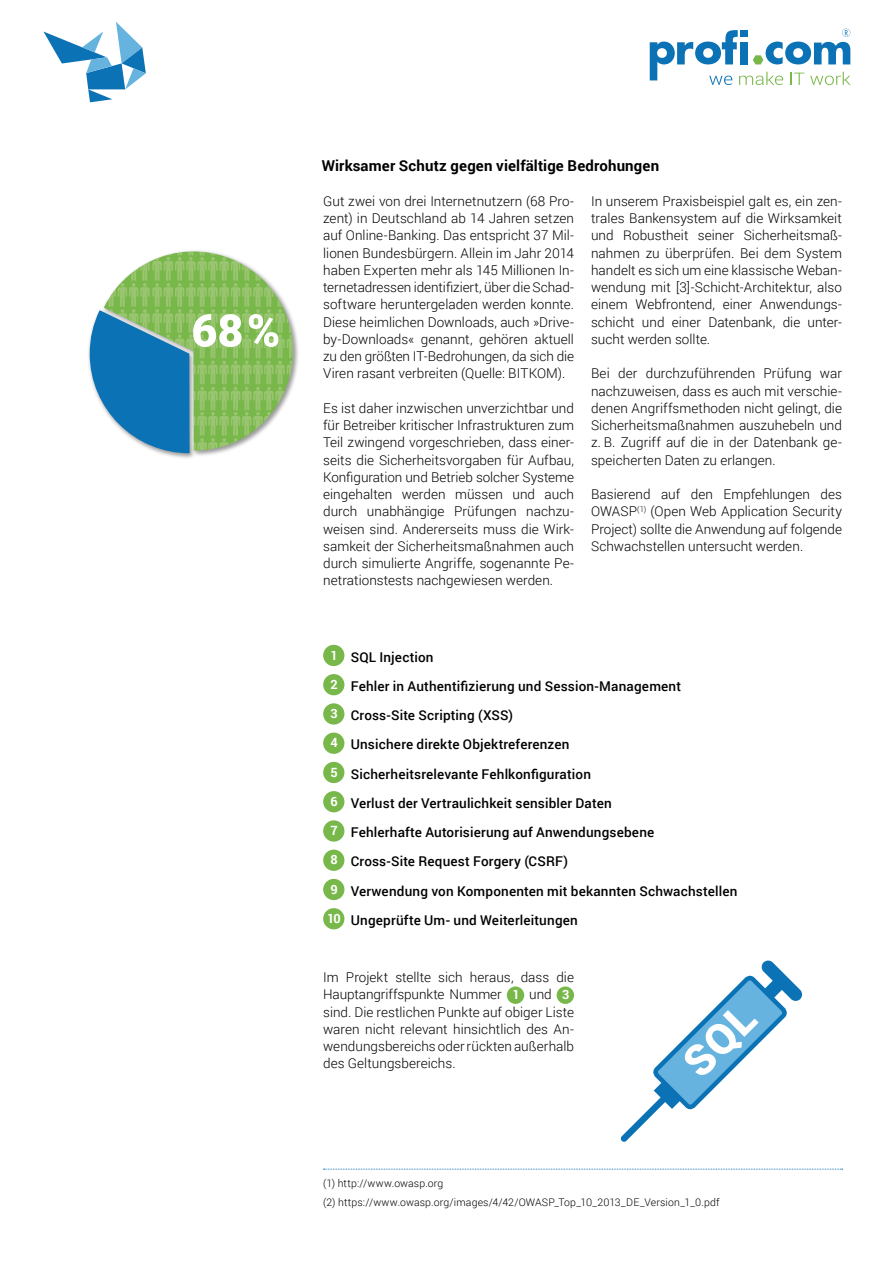
<style>
.page{position:relative;width:893px;height:1263px;background:#fff}
.page>*{position:absolute;margin:0;border:0;box-sizing:border-box;transform-origin:0 0}
.t1{font:700 15px "Roboto";letter-spacing:.01em;color:#000}
.t2{font:300 13.5px/17.2px "Roboto";letter-spacing:.005em;color:#000;text-align:justify}
.t3{font:500 13.5px/29.2px "Roboto";letter-spacing:.015em;color:#000102}
.t4{font:300 10.5px/19.5px "Roboto";letter-spacing:.01em;color:#000}
.s1{font-weight:700;font-size:12.75px;color:#fff}
.s2{color:#000}
</style>
<div class="page">
<svg style="left:324px;top:1169px;width:519px;height:1px"></svg>
<svg style="left:620px;top:960px;width:182px;height:182px"></svg>
<svg style="left:650px;top:29px;width:200px;height:56px"></svg>
<svg style="left:43px;top:22px;width:103px;height:80px"></svg>
<img style="left:88px;top:340px;width:131px;height:118px">
<svg style="left:90px;top:250px;width:208px;height:203px"></svg>
<div style="left:507px;top:986px;width:17px;height:18px;background:#78b74a;border-radius:50%"></div>
<div style="left:557px;top:986px;width:17px;height:18px;background:#78b74a;border-radius:50%"></div>
<div style="left:323px;top:645px;width:21px;height:21px;background:#78b74a;border-radius:50%"></div>
<div style="left:323px;top:674px;width:21px;height:21px;background:#78b74a;border-radius:50%"></div>
<div style="left:323px;top:703px;width:21px;height:22px;background:#78b74a;border-radius:50%"></div>
<div style="left:323px;top:732px;width:21px;height:22px;background:#78b74a;border-radius:50%"></div>
<div style="left:323px;top:762px;width:21px;height:21px;background:#78b74a;border-radius:50%"></div>
<div style="left:323px;top:791px;width:21px;height:21px;background:#78b74a;border-radius:50%"></div>
<div style="left:323px;top:820px;width:21px;height:22px;background:#78b74a;border-radius:50%"></div>
<div style="left:323px;top:850px;width:21px;height:21px;background:#78b74a;border-radius:50%"></div>
<div style="left:323px;top:879px;width:21px;height:21px;background:#78b74a;border-radius:50%"></div>
<div style="left:323px;top:908px;width:21px;height:21px;background:#78b74a;border-radius:50%"></div>
<p class="t1" style="left:322px;top:155px;width:339px">Wirksamer Schutz gegen vielfältige Bedrohungen</p>
<p class="t2" style="left:591px;top:192px;width:252px">In unserem Praxisbeispiel galt es, ein zen&shy;trales Bankensystem auf die Wirksamkeit und Robustheit seiner Sicherheitsmaß&shy;nahmen zu überprüfen. Bei dem System handelt es sich um eine klassische Weban&shy;wendung mit [3]-Schicht-Architektur, also einem Webfrontend, einer Anwendungs&shy;schicht und einer Datenbank, die unter&shy;sucht werden sollte.</p>
<p class="t2" style="left:591px;top:364px;width:252px">Bei der durchzuführenden Prüfung war nachzuweisen, dass es auch mit verschie&shy;denen Angriffsmethoden nicht gelingt, die Sicherheitsmaßnahmen auszuhebeln und z. B. Zugriff auf die in der Datenbank ge&shy;speicherten Daten zu erlangen.</p>
<p class="t2" style="left:591px;top:485px;width:252px">Basierend auf den Empfehlungen des OWASP<sup>(1)</sup> (Open Web Application Security Project) sollte die Anwendung auf folgende Schwachstellen untersucht werden.</p>
<p class="t2" style="left:323px;top:192px;width:252px">Gut zwei von drei Internetnutzern (68 Pro&shy;zent) in Deutschland ab 14 Jahren setzen auf Online-Banking. Das entspricht 37 Mil&shy;lionen Bundesbürgern. Allein im Jahr 2014 haben Experten mehr als 145 Millionen In&shy;ternetadressen identifiziert, über die Schad&shy;software heruntergeladen werden konnte.<br>Diese heimlichen Downloads, auch »Drive&shy;by-Downloads« genannt, gehören aktuell zu den größten IT-Bedrohungen, da sich die Viren rasant verbreiten (Quelle: BITKOM).</p>
<p class="t2" style="left:323px;top:399px;width:252px">Es ist daher inzwischen unverzichtbar und für Betreiber kritischer Infrastrukturen zum Teil zwingend vorgeschrieben, dass einer&shy;seits die Sicherheitsvorgaben für Aufbau, Konfiguration und Betrieb solcher Systeme eingehalten werden müssen und auch durch unabhängige Prüfungen nachzu&shy;weisen sind. Andererseits muss die Wirk&shy;samkeit der Sicherheitsmaßnahmen auch durch simulierte Angriffe, sogenannte Pe&shy;netrationstests nachgewiesen werden.</p>
<p class="t3" style="left:328px;top:642px;width:411px"><span class="s1">1</span> SQL Injection<br><span class="s1">2</span> <span class="s2">Fehler in Authentifizierung und Session-Management<br></span><span class="s1">3</span> Cross-Site Scripting (XSS)<br><span class="s1">4</span> Unsichere direkte Objektreferenzen<br><span class="s1">5</span> Sicherheitsrelevante Fehlkonfiguration<br><span class="s1">6</span> Verlust der Vertraulichkeit sensibler Daten<br><span class="s1">7</span> Fehlerhafte Autorisierung auf Anwendungsebene<br><span class="s1">8</span> Cross-Site Request Forgery (CSRF)<br><span class="s1">9</span> <span class="s2">Verwendung von Komponenten mit bekannten Schwachstellen </span><span class="s1">10</span> <span class="s2">Ungeprüfte Um- und Weiterleitungen</span></p>
<p class="t2" style="left:323px;top:968px;width:252px;text-align:left">Im Projekt stellte sich heraus, dass die Hauptangriffspunkte Nummer <span class="s1">1</span> und <span class="s1">3 </span>sind. Die restlichen Punkte auf obiger Liste waren nicht relevant hinsichtlich des An&shy;wendungsbereichs oder rückten außerhalb des Geltungsbereichs.</p>
<p class="t4" style="left:323px;top:1173px;width:398px">(1) http://www.owasp.org<br>(2) https://www.owasp.org/images/4/42/OWASP_Top_10_2013_DE_Version_1_0.pdf</p>
</div>
